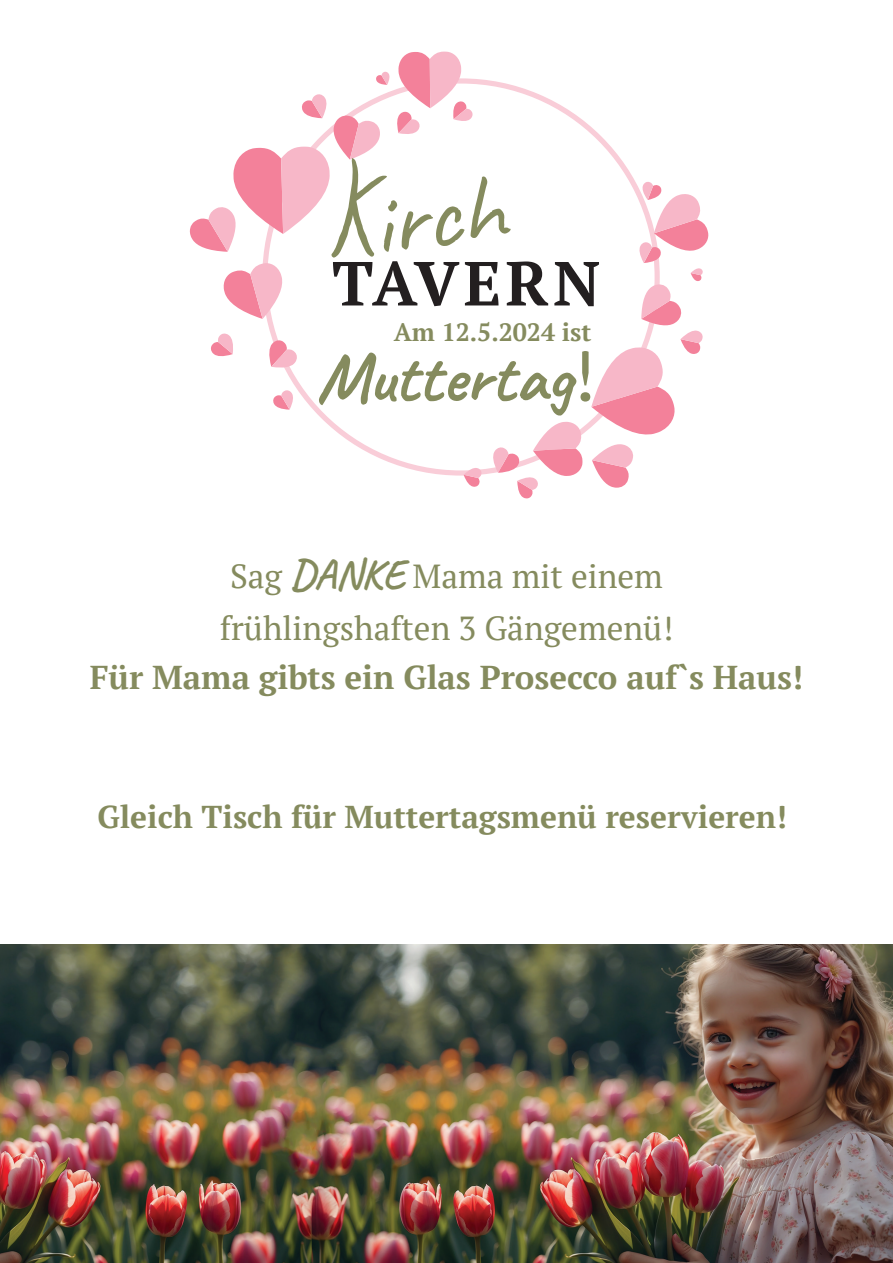
<style>
.page{position:relative;width:893px;height:1263px;background:#fff}
.page>*{position:absolute;margin:0;border:0;box-sizing:border-box;transform-origin:0 0}
.t1{font:71.25px "Caveat";color:#858b5e}
.t2{font:33.3px/51.3px "PT Serif";color:#858b5e;text-align:center}
.t3{font:700 33px "PT Serif";color:#858b5e}
.t4{font:700 31.5px "PT Serif";color:#858b5e}
.t5{font:700 24.9px "PT Serif";color:#858b5e}
.s1{font-family:"PT Serif"}
.s2{font-family:"Caveat";font-size:41.55px}
</style>
<div class="page">
<img style="left:0;top:944px;width:893px;height:319px">
<svg style="left:189px;top:52px;width:520px;height:447px"></svg>
<p class="t5" style="left:394px;top:316px;width:199px">Am 12.5.2024 ist</p>
<h1 class="t1" style="left:316px;top:333px;width:280px">Muttertag<span class="s1">!</span></h1>
<p class="t2" style="left:220px;top:551px;width:455px">Sag <span class="s2">DANKE</span> Mama mit einem frühlingshaften 3 Gängemenü!</p>
<p class="t3" style="left:90px;top:656px;width:715px">Für Mama gibts ein Glas Prosecco auf`s Haus!</p>
<p class="t4" style="left:98px;top:796px;width:691px">Gleich Tisch für Muttertagsmenü reservieren!</p>
</div>
